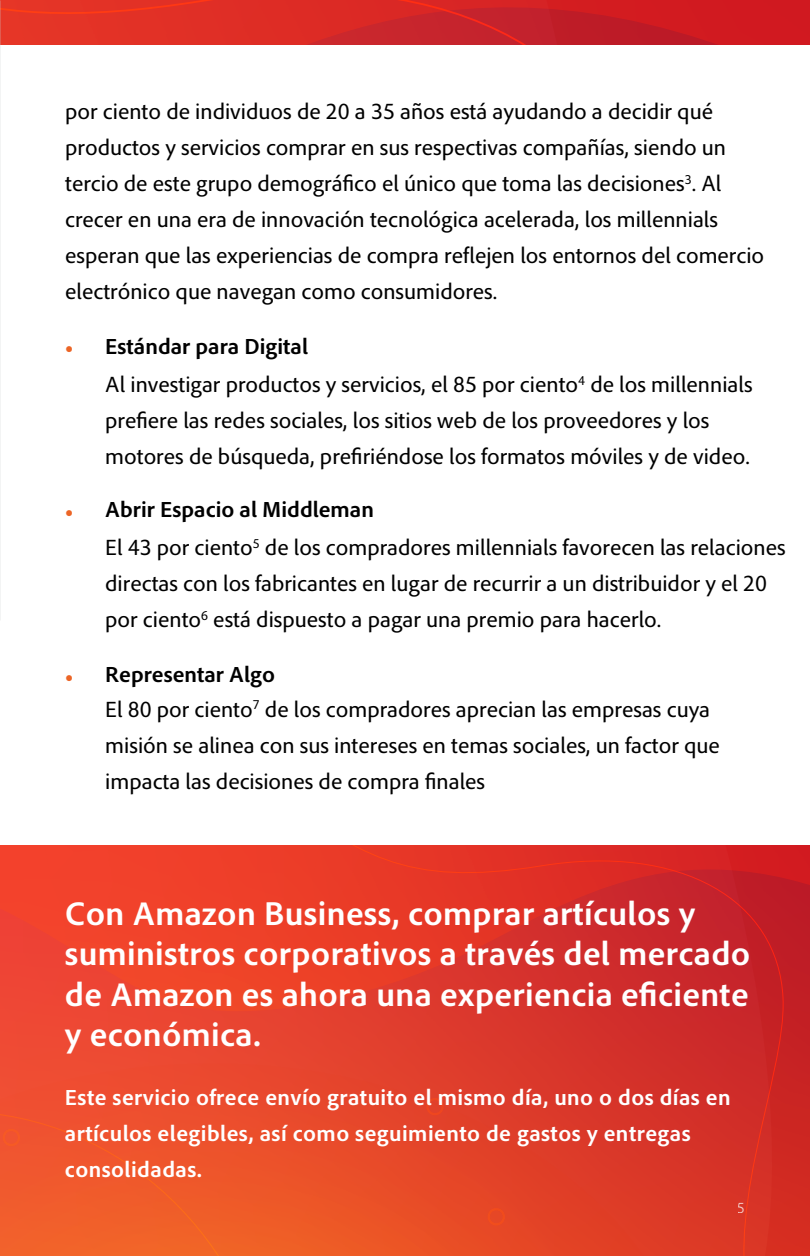
<style>
.page{position:relative;width:810px;height:1256px;background:#fff}
.page>*{position:absolute;margin:0;border:0;box-sizing:border-box;transform-origin:0 0}
.t1{font:700 33.75px/40.5px "Adobe Clean";letter-spacing:.01em;color:#fff}
.t2{font:22.5px/36px "Adobe Clean";color:#000}
.t3{font:700 22.5px/36px "Adobe Clean";letter-spacing:.02em;color:#fff}
.t4{font:700 22.5px "Adobe Clean";color:#000}
.t5{font:22.5px "Minion Pro";color:#ec6526}
.t6{font:300 15.75px "Adobe Clean";color:#fff}
</style>
<div class="page">
<svg style="left:1px;top:0;width:809px;height:45px;background:#d52625"></svg>
<img style="left:0;top:0;width:1px;height:620px">
<div style="left:0;top:1011px;width:264px;height:69px;background:#ec4933"></div>
<svg style="left:0;top:846px;width:264px;height:165px;background:#ef422c"></svg>
<svg style="left:264px;top:846px;width:546px;height:410px;background:#da3528"></svg>
<svg style="left:0;top:1080px;width:356px;height:176px;background:#ed552b"></svg>
<svg style="left:488px;top:1208px;width:17px;height:17px"></svg>
<svg style="left:426px;top:1097px;width:18px;height:18px"></svg>
<svg style="left:3px;top:1128px;width:17px;height:18px"></svg>
<p class="t2" style="left:65px;top:93px;width:701px">por ciento de individuos de 20 a 35 años está ayudando a decidir qué productos y servicios comprar en sus respectivas compañías, siendo un tercio de este grupo demográfico el único que toma las decisiones<sup>3</sup>. Al crecer en una era de innovación tecnológica acelerada, los millennials esperan que las experiencias de compra reflejen los entornos del comercio electrónico que navegan como consumidores.</p>
<p class="t5" style="left:65px;top:332px;width:10px">•</p>
<p class="t5" style="left:65px;top:496px;width:10px">•</p>
<p class="t5" style="left:65px;top:660px;width:10px">•</p>
<p class="t4" style="left:105px;top:332px;width:204px">Estándar para Digital</p>
<p class="t2" style="left:105px;top:366px;width:649px">Al investigar productos y servicios, el 85 por ciento<sup>4</sup> de los millennials prefiere las redes sociales, los sitios web de los proveedores y los motores de búsqueda, prefiriéndose los formatos móviles y de video.</p>
<p class="t4" style="left:105px;top:495px;width:270px">Abrir Espacio al Middleman</p>
<p class="t2" style="left:105px;top:529px;width:682px">El 43 por ciento<sup>5</sup> de los compradores millennials favorecen las relaciones directas con los fabricantes en lugar de recurrir a un distribuidor y el 20 por ciento<sup>6</sup> está dispuesto a pagar una premio para hacerlo.</p>
<p class="t4" style="left:105px;top:660px;width:171px">Representar Algo</p>
<p class="t2" style="left:105px;top:690px;width:616px">El 80 por ciento<sup>7</sup> de los compradores aprecian las empresas cuya misión se alinea con sus intereses en temas sociales, un factor que impacta las decisiones de compra finales</p>
<h1 class="t1" style="left:65px;top:892px;width:687px">Con Amazon Business, comprar artículos y suministros corporativos a través del mercado de Amazon es ahora una experiencia eficiente y económica.</h1>
<p class="t3" style="left:65px;top:1078px;width:667px">Este servicio ofrece envío gratuito el mismo día, uno o dos días en artículos elegibles, así como seguimiento de gastos y entregas consolidadas.</p>
<p class="t6" style="left:738px;top:1199px;width:9px">5</p>
</div>
